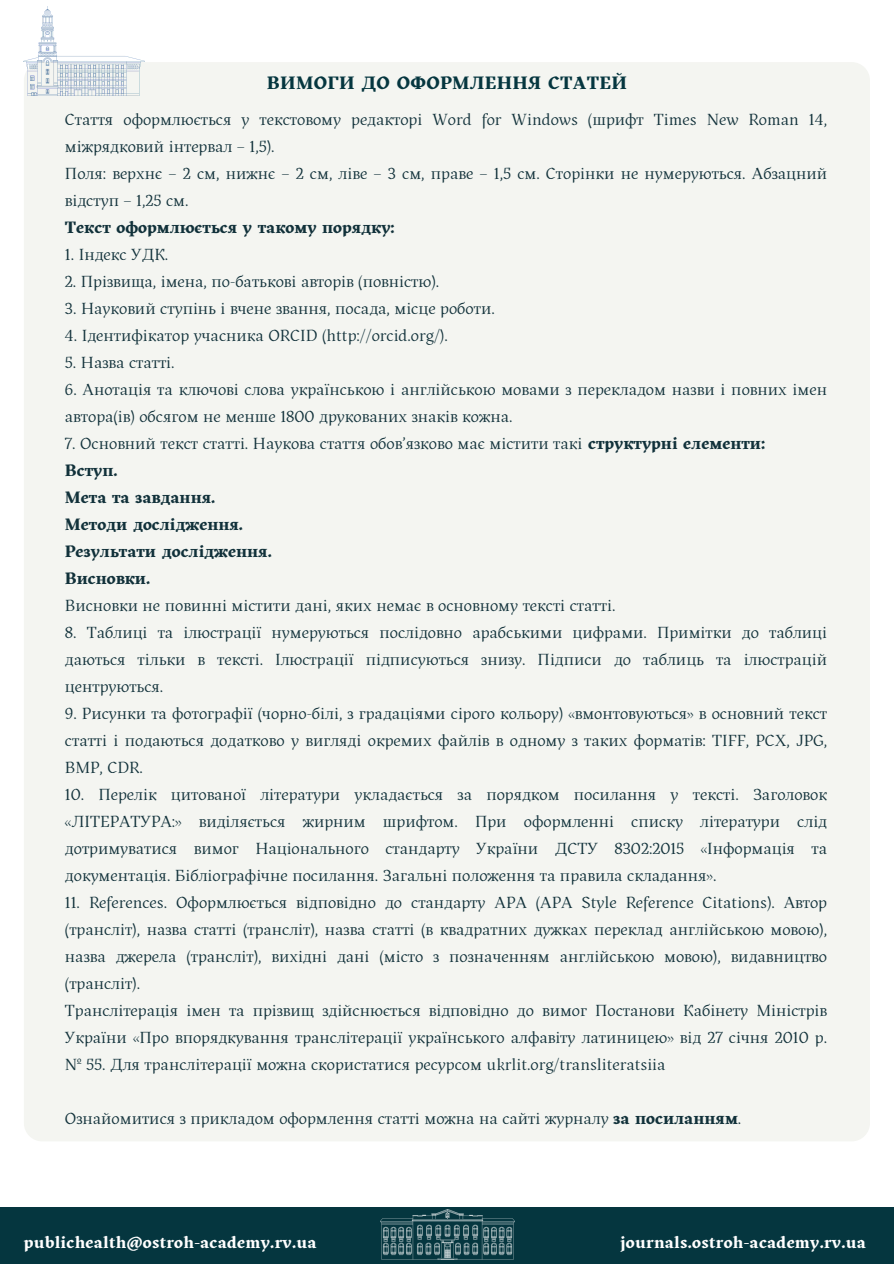
<style>
.page{position:relative;width:894px;height:1264px;background:#fff}
.page>*{position:absolute;margin:0;border:0;box-sizing:border-box;transform-origin:0 0}
.t1{font:700 18px "Kitsch";letter-spacing:.02em;color:#05363f}
.t2{font:16.5px/27px "Kitsch";color:#11313a}
.t3{font:700 16.5px/27px "Kitsch";color:#11313a}
.t4{font:700 16.5px "Kitsch";letter-spacing:.02em;color:#fff}
.s1{font-weight:400}
.s2{font-weight:700}
</style>
<div class="page">
<div style="left:24px;top:62px;width:845px;height:1079px;background:#f4f5f1;border-radius:18px"></div>
<img style="left:24px;top:7px;width:120px;height:89px">
<div style="left:0;top:1206px;width:893px;height:57px;background:#05363f"></div>
<img style="left:380px;top:1209px;width:134px;height:50px">
<p class="t1" style="left:267px;top:73px;width:361px">ВИМОГИ ДО ОФОРМЛЕННЯ СТАТЕЙ</p>
<p class="t2" style="left:65px;top:107px;width:763px">Стаття оформлюється у текстовому редакторі Word for Windows (шрифт Times New Roman 14, міжрядковий інтервал – 1,5).<br>Поля: верхнє – 2 cм, нижнє – 2 cм, ліве – 3 cм, праве – 1,5 cм. Сторінки не нумеруються. Абзацний відступ – 1,25 см.</p>
<p class="t3" style="left:65px;top:215px;width:331px">Текст оформлюється у такому порядку:</p>
<p class="t2" style="left:65px;top:242px;width:105px">1. Індекс УДК.</p>
<p class="t2" style="left:65px;top:269px;width:375px">2. Прізвища, імена, по-батькові авторів (повністю).</p>
<p class="t2" style="left:65px;top:296px;width:431px">3. Науковий ступінь і вчене звання, посада, місце роботи.</p>
<p class="t2" style="left:65px;top:323px;width:384px">4. Ідентифікатор учасника ORCID (http://orcid.org/).</p>
<p class="t2" style="left:65px;top:350px;width:111px">5. Назва статті.</p>
<p class="t2" style="left:65px;top:377px;width:763px">6. Анотація та ключові слова українською і англійською мовами з перекладом назви і повних імен автора(ів) обсягом не менше 1800 друкованих знаків кожна.</p>
<p class="t3" style="left:65px;top:431px;width:701px"><span class="s1">7. Основний текст статті. Наукова стаття обов’язково має містити такі</span> структурні елементи:<br>Вступ.<br>Мета та завдання.<br>Методи дослідження.<br>Результати дослідження.<br>Висновки.</p>
<p class="t2" style="left:65px;top:593px;width:551px">Висновки не повинні містити дані, яких немає в основному тексті статті.</p>
<p class="t2" style="left:65px;top:620px;width:763px;text-align:justify">8. Таблиці та ілюстрації нумеруються послідовно арабськими цифрами. Примітки до таблиці даються тільки в тексті. Ілюстрації підписуються знизу. Підписи до таблиць та ілюстрацій центруються.</p>
<p class="t2" style="left:65px;top:701px;width:763px;text-align:justify">9. Рисунки та фотографії (чорно-білі, з градаціями сірого кольору) «вмонтовуються» в основний текст статті і подаються додатково у вигляді окремих файлів в одному з таких форматів: TIFF, PCX, JPG, BMP, CDR.</p>
<p class="t2" style="left:65px;top:782px;width:763px;text-align:justify">10. Перелік цитованої літератури укладається за порядком посилання у тексті. Заголовок «ЛІТЕРАТУРА:» виділяється жирним шрифтом. При оформленні списку літератури слід дотримуватися вимог Національного стандарту України ДСТУ 8302:2015 «Інформація та документація. Бібліографічне посилання. Загальні положення та правила складання».</p>
<p class="t2" style="left:65px;top:890px;width:763px">11. References. Оформлюється відповідно до стандарту АРА (APA Style Reference Citations). Автор (трансліт), назва статті (трансліт), назва статті (в квадратних дужках переклад англійською мовою), назва джерела (трансліт), вихідні дані (місто з позначенням англійською мовою), видавництво (трансліт).<br>Транслітерація імен та прізвищ здійснюється відповідно до вимог Постанови Кабінету Міністрів України «Про впорядкування транслітерації українського алфавіту латиницею» від 27 січня 2010 р. № 55. Для транслітерації можна скористатися ресурсом ukrlit.org/transliteratsiia</p>
<p class="t2" style="left:65px;top:1106px;width:677px">Ознайомитися з прикладом оформлення статті можна на сайті журналу <span class="s2">за посиланням</span>.</p>
<p class="t4" style="left:24px;top:1232px;width:294px">publichealth@ostroh-academy.rv.ua</p>
<p class="t4" style="left:620px;top:1232px;width:247px">journals.ostroh-academy.rv.ua</p>
</div>
